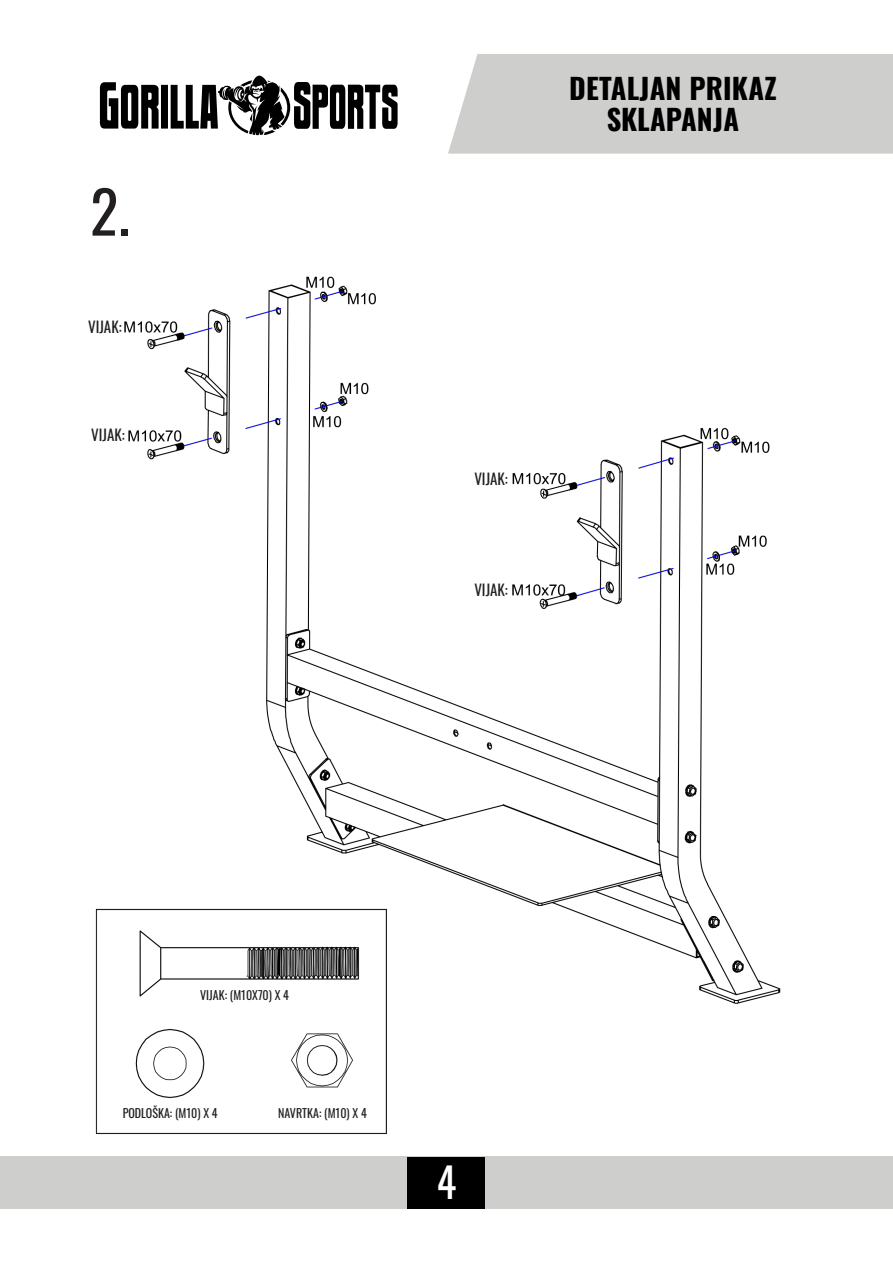
<style>
.page{position:relative;width:893px;height:1263px;background:#fff}
.page>*{position:absolute;margin:0;border:0;box-sizing:border-box;transform-origin:0 0}
.t1{font:58.5px "Oswald";color:#231f20}
.t2{font:40.5px "Oswald";color:#fff}
.t3{font:700 28.5px "Oswald";letter-spacing:.01em;color:#000}
.t4{font:15px "Oswald";color:#231f20}
.t5{font:12px "Oswald";color:#231f20}
</style>
<div class="page">
<img style="left:95px;top:908px;width:292px;height:227px">
<img style="left:103px;top:276px;width:678px;height:736px">
<div style="left:448px;top:54px;width:445px;height:100px;background:#cececd"></div>
<div style="left:0;top:1156px;width:892px;height:53px;background:#cececd"></div>
<div style="left:408px;top:1157px;width:77px;height:51px;background:#000"></div>
<svg style="left:100px;top:76px;width:298px;height:59px"></svg>
<div style="left:617px;top:906px;width:10px;height:5px;background:#fff"></div>
<p class="t1" style="left:90px;top:160px;width:40px">2.</p>
<p class="t4" style="left:88px;top:313px;width:35px">VIJAK:</p>
<p class="t4" style="left:91px;top:422px;width:35px">VIJAK:</p>
<p class="t3" style="left:569px;top:63px;width:209px">DETALJAN PRIKAZ</p>
<p class="t3" style="left:607px;top:94px;width:134px">SKLAPANJA</p>
<p class="t4" style="left:474px;top:466px;width:35px">VIJAK:</p>
<p class="t4" style="left:474px;top:577px;width:35px">VIJAK:</p>
<p class="t5" style="left:200px;top:984px;width:90px">VIJAK: (M10X70) X 4</p>
<p class="t5" style="left:123px;top:1103px;width:96px">PODLOŠKA: (M10) X 4</p>
<p class="t5" style="left:278px;top:1103px;width:90px">NAVRTKA: (M10) X 4</p>
<p class="t2" style="left:437px;top:1147px;width:21px">4</p>
</div>
